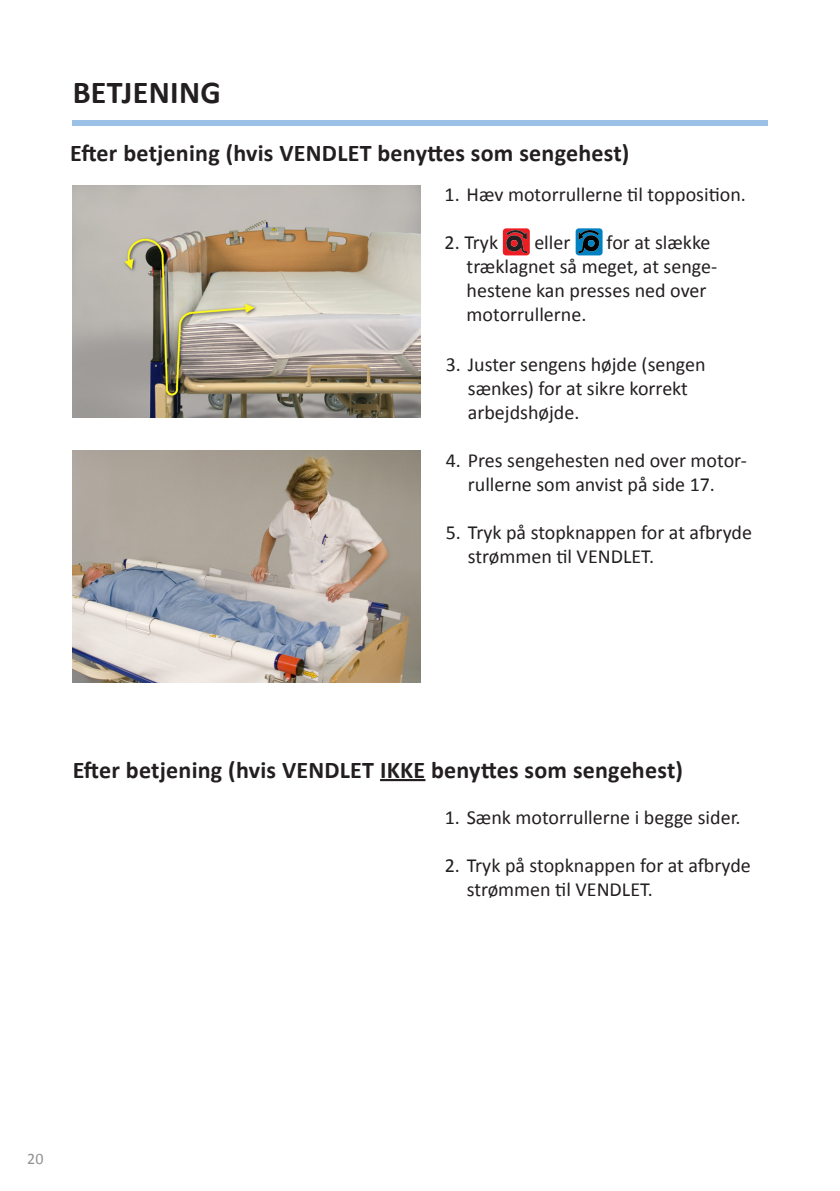
<style>
.page{position:relative;width:840px;height:1191px;background:#fff}
.page>*{position:absolute;margin:0;border:0;box-sizing:border-box;transform-origin:0 0}
.t1{font:700 32px "Calibri";letter-spacing:.01em;color:#231f20}
.t2{font:700 24px "Calibri";letter-spacing:.01em;color:#231f20}
.t3{font:20px/24px "Calibri";color:#231f20}
.t4{font:16px "Calibri";color:#8f9194}
</style>
<div class="page">
<div style="left:72px;top:121px;width:695px;height:5px;background:#9cc1e6"></div>
<hr style="left:380px;top:779px;width:45px;height:2px;background:#231f20">
<svg style="left:502px;top:228px;width:27px;height:27px"></svg>
<svg style="left:575px;top:228px;width:27px;height:27px"></svg>
<img style="left:73px;top:185px;width:348px;height:232px">
<img style="left:73px;top:450px;width:348px;height:232px">
<p class="t1" style="left:73px;top:72px;width:150px">BETJENING</p>
<p class="t2" style="left:70px;top:137px;width:560px">Efter betjening (hvis VENDLET benyttes som sengehest)</p>
<p class="t3" style="left:444px;top:183px;width:302px">1. Hæv motorrullerne til topposition.</p>
<p class="t3" style="left:444px;top:231px;width:55px">2. Tryk</p>
<p class="t3" style="left:534px;top:231px;width:38px">eller</p>
<p class="t3" style="left:606px;top:231px;width:105px">for at slække</p>
<p class="t3" style="left:466px;top:255px;width:252px">træklagnet så meget, at senge-</p>
<p class="t3" style="left:466px;top:279px;width:241px">hestene kan presses ned over motorrullerne.</p>
<p class="t3" style="left:445px;top:352px;width:261px">3. Juster sengens højde (sengen</p>
<p class="t3" style="left:467px;top:376px;width:221px">sænkes) for at sikre korrekt</p>
<p class="t3" style="left:467px;top:400px;width:113px">arbejdshøjde.</p>
<p class="t3" style="left:445px;top:448px;width:302px">4. Pres sengehesten ned over motor-</p>
<p class="t3" style="left:467px;top:472px;width:248px">rullerne som anvist på side 17.</p>
<p class="t3" style="left:445px;top:520px;width:307px">5. Tryk på stopknappen for at afbryde</p>
<p class="t3" style="left:467px;top:544px;width:188px">strømmen til VENDLET.</p>
<p class="t2" style="left:73px;top:754px;width:611px">Efter betjening (hvis VENDLET IKKE benyttes som sengehest)</p>
<p class="t3" style="left:444px;top:805px;width:297px">1. Sænk motorrullerne i begge sider.</p>
<p class="t3" style="left:444px;top:853px;width:307px">2. Tryk på stopknappen for at afbryde</p>
<p class="t3" style="left:466px;top:877px;width:188px">strømmen til VENDLET.</p>
<p class="t4" style="left:27px;top:1148px;width:18px">20</p>
</div>
